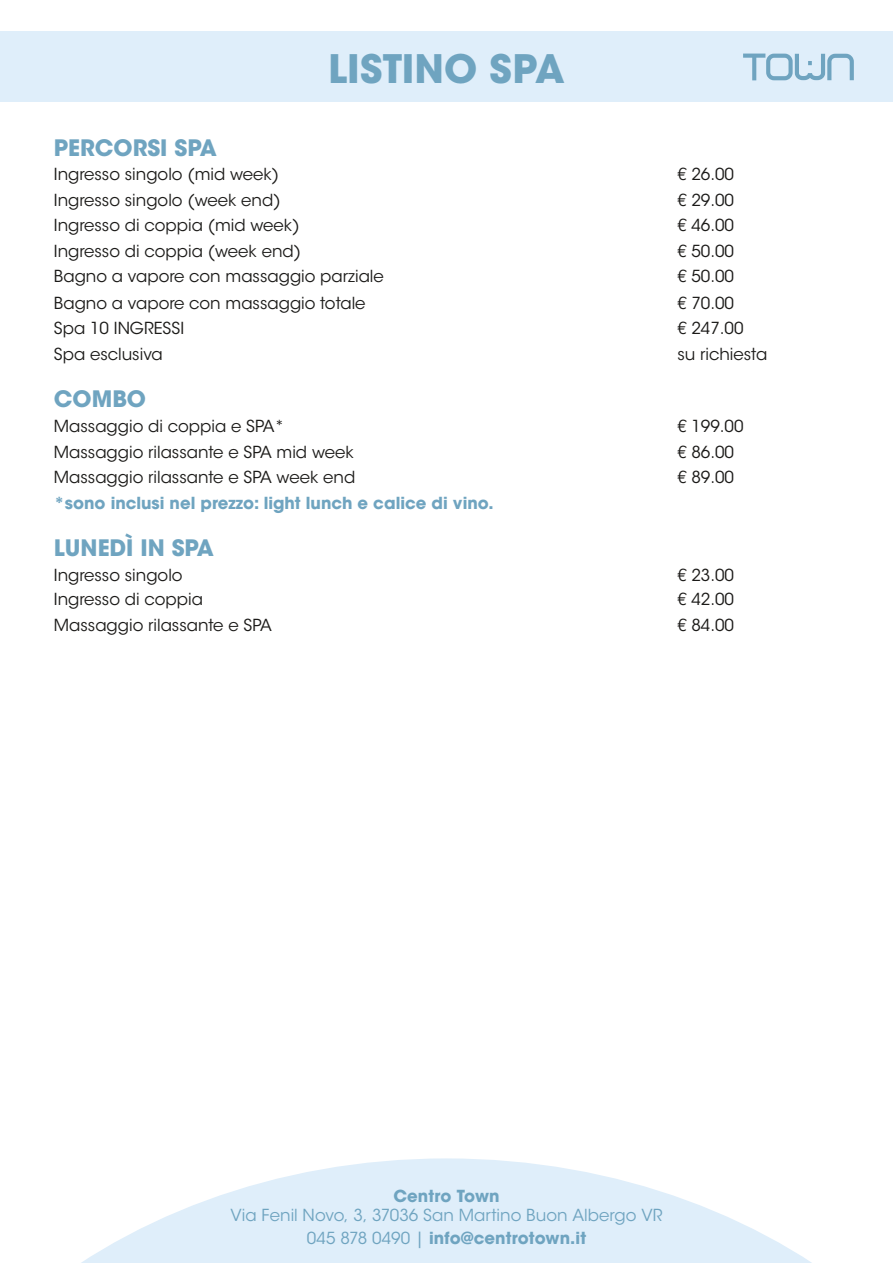
<style>
.page{position:relative;width:893px;height:1263px;background:#fff}
.page>*{position:absolute;margin:0;border:0;box-sizing:border-box;transform-origin:0 0}
.t1{font:700 39px "ITC Avant Garde Std";color:#6fa4c0}
.t2{font:700 22.5px "ITC Avant Garde Std";color:#6fa4c0}
.t3{font:16.5px "ITC Avant Garde Std";color:#1b1a18}
.t4{font:16.5px/22.5px "ITC Avant Garde Std";letter-spacing:.005em;color:#6fa4c0;text-align:center}
.t5{font:700 16.5px "ITC Avant Garde Std";color:#6fa4c0}
.s1{font-weight:700}
</style>
<div class="page">
<svg style="left:81px;top:1158px;width:731px;height:105px;fill:#dfeefa"></svg>
<div style="left:0;top:32px;width:893px;height:70px;background:#dfeefa"></div>
<svg style="left:743px;top:54px;width:111px;height:26px"></svg>
<h1 class="t1" style="left:328px;top:43px;width:238px">LISTINO SPA</h1>
<h2 class="t2" style="left:54px;top:133px;width:164px">PERCORSI SPA</h2>
<p class="t3" style="left:54px;top:164px;width:227px">Ingresso singolo (mid week)</p>
<p class="t3" style="left:677px;top:164px;width:58px">€ 26.00</p>
<p class="t3" style="left:54px;top:190px;width:228px">Ingresso singolo (week end)</p>
<p class="t3" style="left:677px;top:190px;width:58px">€ 29.00</p>
<p class="t3" style="left:54px;top:215px;width:247px">Ingresso di coppia (mid week)</p>
<p class="t3" style="left:677px;top:215px;width:58px">€ 46.00</p>
<p class="t3" style="left:54px;top:241px;width:249px">Ingresso di coppia (week end)</p>
<p class="t3" style="left:677px;top:241px;width:58px">€ 50.00</p>
<p class="t3" style="left:54px;top:266px;width:331px">Bagno a vapore con massaggio parziale</p>
<p class="t3" style="left:677px;top:266px;width:58px">€ 50.00</p>
<p class="t3" style="left:54px;top:293px;width:313px">Bagno a vapore con massaggio totale</p>
<p class="t3" style="left:677px;top:293px;width:58px">€ 70.00</p>
<p class="t3" style="left:54px;top:318px;width:132px">Spa 10 INGRESSI</p>
<p class="t3" style="left:677px;top:318px;width:68px">€ 247.00</p>
<p class="t3" style="left:54px;top:344px;width:110px">Spa esclusiva</p>
<p class="t3" style="left:677px;top:344px;width:91px">su richiesta</p>
<h2 class="t2" style="left:54px;top:384px;width:94px">COMBO</h2>
<p class="t3" style="left:54px;top:416px;width:232px">Massaggio di coppia e SPA*</p>
<p class="t3" style="left:677px;top:416px;width:68px">€ 199.00</p>
<p class="t3" style="left:54px;top:442px;width:301px">Massaggio rilassante e SPA mid week</p>
<p class="t3" style="left:677px;top:442px;width:58px">€ 86.00</p>
<p class="t3" style="left:54px;top:467px;width:303px">Massaggio rilassante e SPA week end</p>
<p class="t3" style="left:677px;top:467px;width:58px">€ 89.00</p>
<p class="t5" style="left:54px;top:492px;width:441px">*sono inclusi nel prezzo: light lunch e calice di vino.</p>
<h2 class="t2" style="left:54px;top:533px;width:162px">LUNEDÌ IN SPA</h2>
<p class="t3" style="left:54px;top:565px;width:130px">Ingresso singolo</p>
<p class="t3" style="left:677px;top:565px;width:58px">€ 23.00</p>
<p class="t3" style="left:54px;top:589px;width:151px">Ingresso di coppia</p>
<p class="t3" style="left:677px;top:589px;width:58px">€ 42.00</p>
<p class="t3" style="left:54px;top:615px;width:219px">Massaggio rilassante e SPA</p>
<p class="t3" style="left:677px;top:615px;width:58px">€ 84.00</p>
<p class="t5" style="left:393px;top:1185px;width:108px">Centro Town</p>
<p class="t4" style="left:231px;top:1204px;width:433px">Via Fenil Novo, 3, 37036 San Martino Buon Albergo VR<br>045 878 0490 | <span class="s1">info@centrotown.it</span></p>
</div>
